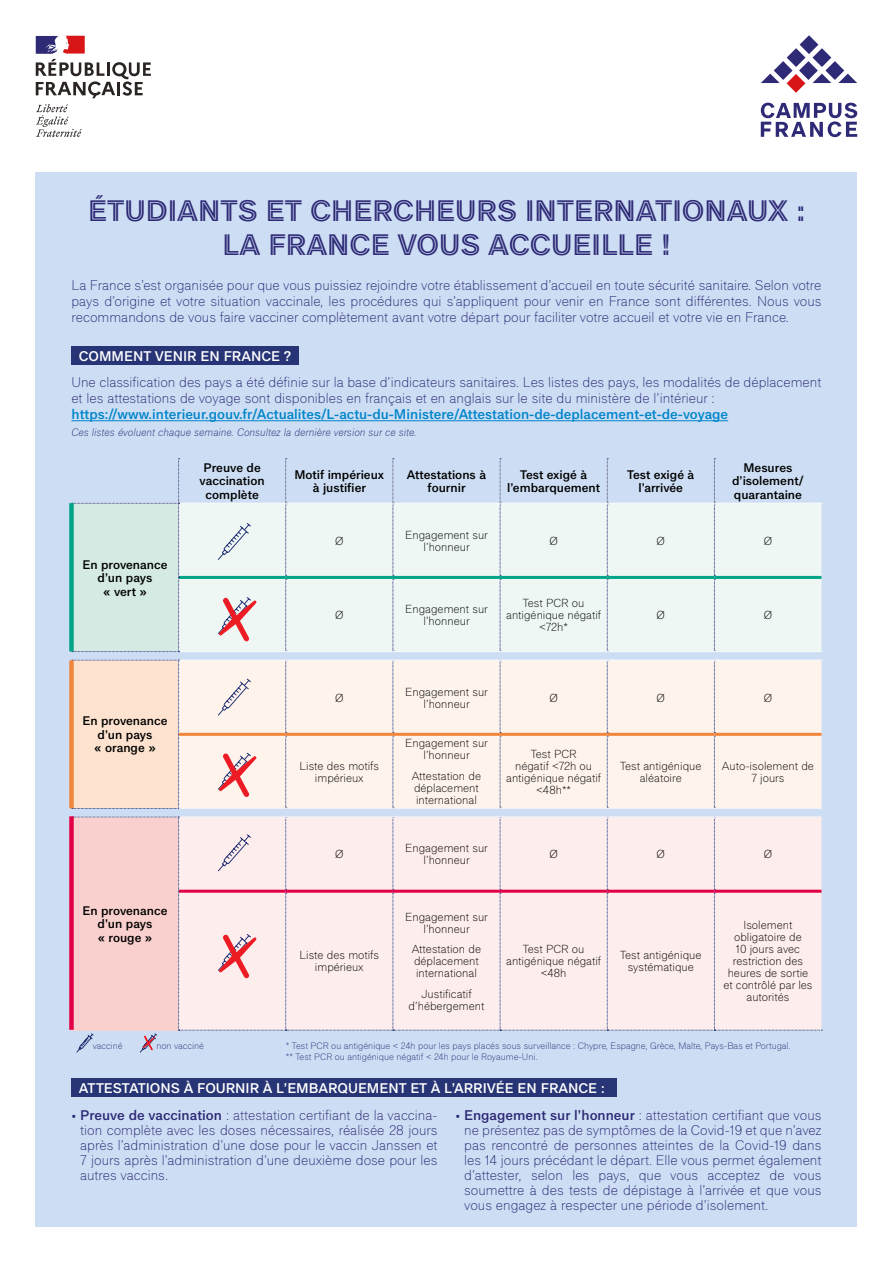
<style>
.page{position:relative;width:893px;height:1263px;background:#fff}
.page>*{position:absolute;margin:0;border:0;box-sizing:border-box;transform-origin:0 0}
.t1{font:28.5px/34.2px "Campus France Inline";color:#2e2a76;text-align:center}
.t2{font:300 13.5px/15px "Campus France Sans";color:#2e2a76;text-align:justify}
.t3{font:700 13.5px "Campus France Sans";color:#0085ca}
.t4{font:700 13.5px "Campus France Sans";color:#fff}
.t5{font:700 12px/13.5px "Campus France Sans";color:#000;text-align:center}
.t6{font:300 11.25px/12px "Campus France Sans";color:#000;text-align:center}
.t7{font:italic 300 10.5px "Campus France Sans";color:#2e2a76}
.t8{font:300 9px/10.5px "Campus France Sans";color:#2e2a76}
.s1{font-weight:700}
</style>
<div class="page">
<svg style="left:761px;top:35px;width:96px;height:58px"></svg>
<svg style="left:761px;top:103px;width:96px;height:34px"></svg>
<svg style="left:36px;top:104px;width:46px;height:33px"></svg>
<svg style="left:36px;top:36px;width:115px;height:62px"></svg>
<div style="left:36px;top:173px;width:821px;height:1054px;background:#cddef4"></div>
<hr style="left:71px;top:420px;width:657px;height:1px;background:#0085ca">
<div style="left:71px;top:346px;width:227px;height:19px;background:#273475"></div>
<div style="left:71px;top:1078px;width:546px;height:19px;background:#273475"></div>
<div style="left:69px;top:503px;width:5px;height:148px;background:#00a687"></div>
<div style="left:69px;top:660px;width:5px;height:148px;background:#f1853b"></div>
<div style="left:69px;top:816px;width:5px;height:214px;background:#e20146"></div>
<svg style="left:72px;top:458px;width:750px;height:194px"></svg>
<svg style="left:72px;top:660px;width:750px;height:149px;background:#fbece2"></svg>
<svg style="left:72px;top:817px;width:750px;height:235px;background:#f6e2e5"></svg>
<h1 class="t1" style="left:88px;top:192px;width:718px">ÉTUDIANTS ET CHERCHEURS INTERNATIONAUX :<br>LA FRANCE VOUS ACCUEILLE !</h1>
<p class="t2" style="left:71px;top:276px;width:751px;line-height:16.2px">La France s’est organisée pour que vous puissiez rejoindre votre établissement d’accueil en toute sécurité sanitaire. Selon votre pays d’origine et votre situation vaccinale, les procédures qui s’appliquent pour venir en France sont différentes. Nous vous recommandons de vous faire vacciner complètement avant votre départ pour faciliter votre accueil et votre vie en France.</p>
<p class="t4" style="left:79px;top:346px;width:214px">COMMENT VENIR EN FRANCE ?</p>
<p class="t2" style="left:71px;top:373px;width:751px;line-height:16.2px">Une classification des pays a été définie sur la base d’indicateurs sanitaires. Les listes des pays, les modalités de déplacement et les attestations de voyage sont disponibles en français et en anglais sur le site du ministère de l’intérieur :</p>
<p class="t3" style="left:71px;top:405px;width:658px">https://www.interieur.gouv.fr/Actualites/L-actu-du-Ministere/Attestation-de-deplacement-et-de-voyage</p>
<p class="t7" style="left:71px;top:425px;width:347px">Ces listes évoluent chaque semaine. Consultez la dernière version sur ce site.</p>
<p class="t5" style="left:200px;top:460px;width:67px">Preuve de vaccination complète</p>
<p class="t5" style="left:294px;top:467px;width:91px">Motif impérieux à justifier</p>
<p class="t5" style="left:407px;top:467px;width:81px">Attestations à fournir</p>
<p class="t5" style="left:507px;top:467px;width:95px">Test exigé à l’embarquement</p>
<p class="t5" style="left:627px;top:467px;width:68px">Test exigé à l’arrivée</p>
<p class="t5" style="left:732px;top:460px;width:73px">Mesures d’isolement/ quarantaine</p>
<p class="t5" style="left:83px;top:557px;width:87px">En provenance d’un pays<br>« vert »</p>
<p class="t5" style="left:83px;top:714px;width:87px">En provenance d’un pays<br>« orange »</p>
<p class="t5" style="left:83px;top:903px;width:87px">En provenance d’un pays<br>« rouge »</p>
<p class="t6" style="left:335px;top:534px;width:10px">Ø</p>
<p class="t6" style="left:405px;top:528px;width:84px">Engagement sur l’honneur</p>
<p class="t6" style="left:549px;top:534px;width:10px">Ø</p>
<p class="t6" style="left:657px;top:534px;width:10px">Ø</p>
<p class="t6" style="left:764px;top:534px;width:10px">Ø</p>
<p class="t6" style="left:335px;top:608px;width:10px">Ø</p>
<p class="t6" style="left:405px;top:602px;width:84px">Engagement sur l’honneur</p>
<p class="t6" style="left:506px;top:596px;width:97px">Test PCR ou antigénique négatif &lt;72h*</p>
<p class="t6" style="left:657px;top:608px;width:10px">Ø</p>
<p class="t6" style="left:764px;top:608px;width:10px">Ø</p>
<p class="t6" style="left:335px;top:691px;width:10px">Ø</p>
<p class="t6" style="left:405px;top:685px;width:84px">Engagement sur l’honneur</p>
<p class="t6" style="left:549px;top:691px;width:10px">Ø</p>
<p class="t6" style="left:657px;top:691px;width:10px">Ø</p>
<p class="t6" style="left:764px;top:691px;width:10px">Ø</p>
<p class="t6" style="left:300px;top:759px;width:81px">Liste des motifs impérieux</p>
<p class="t6" style="left:405px;top:737px;width:84px">Engagement sur l’honneur</p>
<p class="t6" style="left:412px;top:769px;width:71px;text-align:left">Attestation de déplacement international</p>
<p class="t6" style="left:506px;top:747px;width:97px">Test PCR<br>négatif &lt;72h ou antigénique négatif &lt;48h**</p>
<p class="t6" style="left:620px;top:759px;width:83px">Test antigénique aléatoire</p>
<p class="t6" style="left:722px;top:759px;width:94px">Auto-isolement de<br>7 jours</p>
<p class="t6" style="left:335px;top:848px;width:10px">Ø</p>
<p class="t6" style="left:405px;top:842px;width:84px">Engagement sur l’honneur</p>
<p class="t6" style="left:549px;top:848px;width:10px">Ø</p>
<p class="t6" style="left:657px;top:848px;width:10px">Ø</p>
<p class="t6" style="left:764px;top:848px;width:10px">Ø</p>
<p class="t6" style="left:300px;top:948px;width:81px">Liste des motifs impérieux</p>
<p class="t6" style="left:405px;top:910px;width:84px">Engagement sur l’honneur</p>
<p class="t6" style="left:412px;top:942px;width:71px;text-align:left">Attestation de déplacement international</p>
<p class="t6" style="left:409px;top:987px;width:77px">Justificatif d’hébergement</p>
<p class="t6" style="left:506px;top:942px;width:97px">Test PCR ou antigénique négatif &lt;48h</p>
<p class="t6" style="left:620px;top:948px;width:83px">Test antigénique systématique</p>
<p class="t6" style="left:723px;top:918px;width:91px">Isolement obligatoire de<br>10 jours avec restriction des heures de sortie et contrôlé par les autorités</p>
<p class="t8" style="left:93px;top:1040px;width:31px">vacciné</p>
<p class="t8" style="left:157px;top:1040px;width:49px">non vacciné</p>
<p class="t8" style="left:286px;top:1040px;width:506px">* Test PCR ou antigénique &lt; 24h pour les pays placés sous surveillance : Chypre, Espagne, Grèce, Malte, Pays-Bas et Portugal. ** Test PCR ou antigénique négatif &lt; 24h pour le Royaume-Uni.</p>
<p class="t4" style="left:79px;top:1078px;width:527px">ATTESTATIONS À FOURNIR À L’EMBARQUEMENT ET À L’ARRIVÉE EN FRANCE :</p>
<p class="t2" style="left:80px;top:1107px;width:359px;text-indent:-9px">• <span class="s1">Preuve de vaccination</span> : attestation certifiant de la vaccina&shy;tion complète avec les doses nécessaires, réalisée 28 jours après l’administration d’une dose pour le vaccin Janssen et 7 jours après l’administration d’une deuxième dose pour les autres vaccins.</p>
<p class="t2" style="left:464px;top:1107px;width:359px;text-indent:-9px">• <span class="s1">Engagement sur l’honneur</span> : attestation certifiant que vous ne présentez pas de symptômes de la Covid-19 et que n’avez pas rencontré de personnes atteintes de la Covid-19 dans les 14 jours précédant le départ. Elle vous permet également d’attester, selon les pays, que vous acceptez de vous soumettre à des tests de dépistage à l’arrivée et que vous vous engagez à respecter une période d’isolement.</p>
</div>
